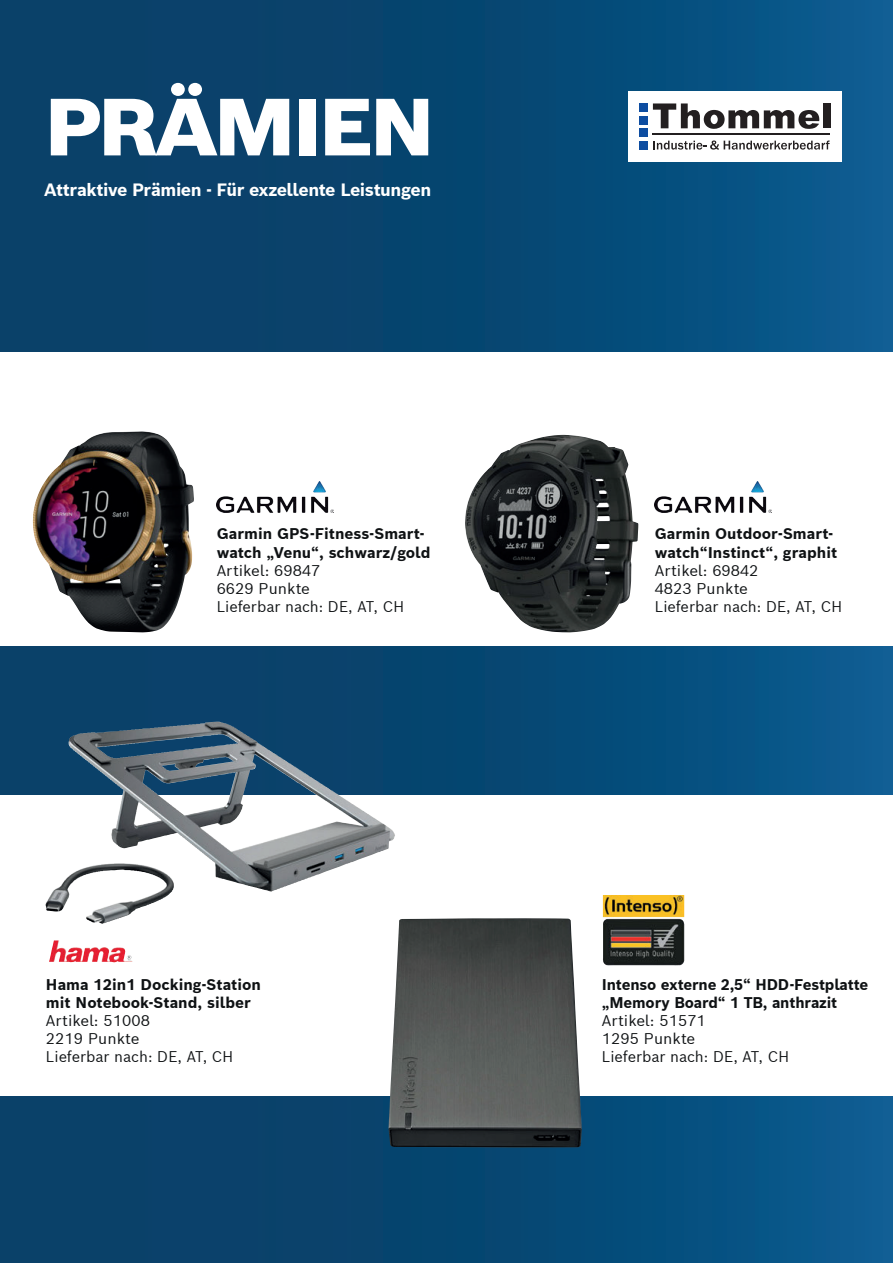
<style>
.page{position:relative;width:893px;height:1263px;background:#fff}
.page>*{position:absolute;margin:0;border:0;box-sizing:border-box;transform-origin:0 0}
.t1{font:900 79.2px "Bosch Sans";letter-spacing:-.05em;color:#fff;scale:1.05 1}
.t2{font:700 17.4px "Bosch Sans";letter-spacing:-.025em;color:#fff}
.t3{font:700 15.15px/18.1px "Bosch Sans";color:#0f1214}
.t4{font:15.15px/18.1px "Bosch Sans";color:#0f1214}
</style>
<div class="page">
<div style="left:0;top:0;width:893px;height:1263px;background:linear-gradient(to right,#0b3c61,#07578a)"></div>
<div style="left:0;top:352px;width:893px;height:293px;background:#fff"></div>
<div style="left:0;top:795px;width:893px;height:301px;background:#fff"></div>
<img style="left:68px;top:722px;width:137px;height:126px">
<img style="left:33px;top:431px;width:161px;height:201px">
<img style="left:49px;top:940px;width:83px;height:22px">
<img style="left:388px;top:918px;width:194px;height:229px">
<img style="left:465px;top:435px;width:173px;height:197px">
<img style="left:603px;top:895px;width:81px;height:70px">
<img style="left:217px;top:481px;width:116px;height:31px">
<img style="left:655px;top:481px;width:116px;height:31px">
<div style="left:628px;top:91px;width:213px;height:71px;background:#fff"></div>
<hr style="left:652px;top:133px;width:178px;height:2px;background:#231f20">
<div style="left:639px;top:103px;width:8px;height:9px;background:#0d4da1"></div>
<div style="left:639px;top:116px;width:8px;height:8px;background:#0d4da1"></div>
<div style="left:639px;top:129px;width:8px;height:8px;background:#0d4da1"></div>
<div style="left:639px;top:141px;width:8px;height:8px;background:#0d4da1"></div>
<div style="left:823px;top:103px;width:7px;height:25px;background:#231f20"></div>
<svg style="left:653px;top:103px;width:166px;height:26px"></svg>
<svg style="left:653px;top:140px;width:177px;height:10px"></svg>
<h1 class="t1" style="left:44px;top:74px;width:373px">PRÄMIEN</h1>
<p class="t2" style="left:44px;top:178px;width:389px">Attraktive Prämien - Für exzellente Leistungen</p>
<p class="t3" style="left:217px;top:524px;width:215px">Garmin GPS-Fitness-Smart&shy;watch „Venu“, schwarz/gold</p>
<p class="t4" style="left:217px;top:561px;width:189px">Artikel: 69847<br>6629 Punkte<br>Lieferbar nach: DE, AT, CH</p>
<p class="t3" style="left:46px;top:975px;width:216px">Hama 12in1 Docking-Station mit Notebook-Stand, silber</p>
<p class="t4" style="left:46px;top:1011px;width:189px">Artikel: 51008<br>2219 Punkte<br>Lieferbar nach: DE, AT, CH</p>
<p class="t3" style="left:655px;top:524px;width:184px">Garmin Outdoor-Smart&shy;watch“Instinct“, graphit</p>
<p class="t4" style="left:655px;top:561px;width:189px">Artikel: 69842<br>4823 Punkte<br>Lieferbar nach: DE, AT, CH</p>
<p class="t3" style="left:602px;top:975px;width:268px">Intenso externe 2,5“ HDD-Festplatte „Memory Board“ 1 TB, anthrazit</p>
<p class="t4" style="left:602px;top:1011px;width:189px">Artikel: 51571<br>1295 Punkte<br>Lieferbar nach: DE, AT, CH</p>
</div>
